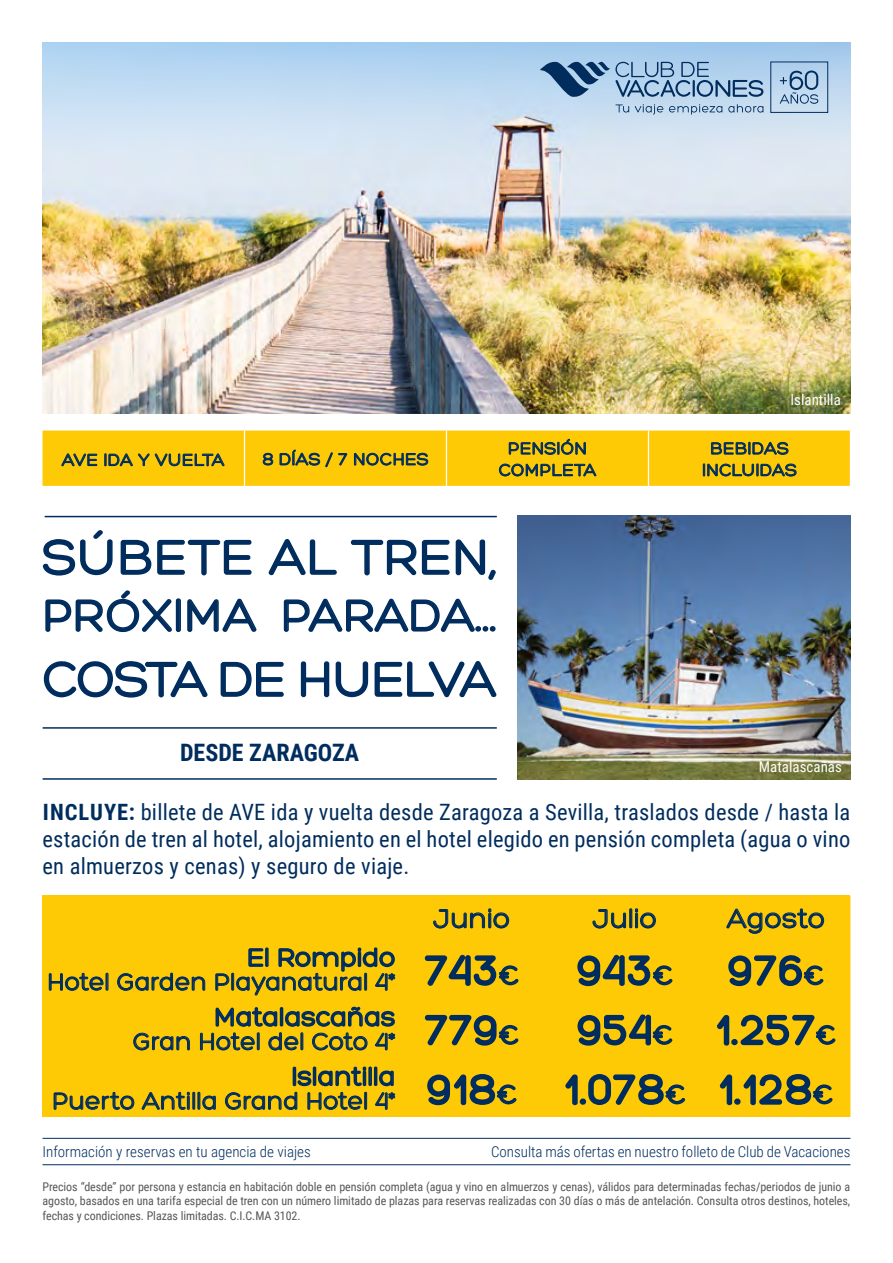
<style>
.page{position:relative;width:893px;height:1263px;background:#fff}
.page>*{position:absolute;margin:0;border:0;box-sizing:border-box;transform-origin:0 0}
.t1{font:52.5px "Hero";letter-spacing:.01em;color:#002d5e}
.t2{font:52.5px "Hero";letter-spacing:-.02em;color:#002d5e}
.t3{font:48px "Hero";letter-spacing:.01em;color:#002d5e}
.t4{font:43.5px "Hero";letter-spacing:.04em;color:#002d5e}
.t5{font:28.5px "Hero";color:#002d5e}
.t6{font:27px "Hero";color:#002d5e}
.t7{font:25.5px "Hero";color:#002d5e}
.t8{font:700 24px "Roboto Condensed";color:#002d5e}
.t9{font:22.5px/27px "Roboto Condensed";letter-spacing:.01em;color:#002d5e;text-align:justify}
.t10{font:18px/21.6px "Hero";letter-spacing:.02em;color:#002d5e;text-align:center}
.t11{font:300 15px "Roboto Condensed";color:#002d5e}
.t12{font:15px "Roboto Condensed";color:#fff}
.t13{font:12px/14.4px "Roboto Condensed";letter-spacing:-.005em;color:#575756;text-align:justify}
.s1{font-weight:700}
.s2{font-size:28.5px}
</style>
<div class="page">
<img style="left:43px;top:43px;width:807px;height:371px">
<svg style="left:43px;top:431px;width:807px;height:55px;background:#ebbd0d"></svg>
<svg style="left:540px;top:60px;width:223px;height:55px;background:#93b2d0"></svg>
<div style="left:771px;top:62px;width:57px;height:51px;border:1px solid #002d5e"></div>
<svg style="left:779px;top:70px;width:39px;height:34px"></svg>
<img style="left:518px;top:516px;width:332px;height:264px">
<svg style="left:42px;top:530px;width:71px;height:46px"></svg>
<svg style="left:120px;top:539px;width:132px;height:37px"></svg>
<svg style="left:268px;top:539px;width:69px;height:36px"></svg>
<svg style="left:351px;top:539px;width:145px;height:41px"></svg>
<svg style="left:45px;top:590px;width:212px;height:43px"></svg>
<svg style="left:283px;top:598px;width:213px;height:34px"></svg>
<svg style="left:43px;top:661px;width:165px;height:37px"></svg>
<svg style="left:220px;top:661px;width:64px;height:36px"></svg>
<svg style="left:300px;top:661px;width:197px;height:37px"></svg>
<hr style="left:45px;top:516px;width:452px;height:1px;background:#002d5e">
<hr style="left:43px;top:727px;width:454px;height:2px;background:#002d5e">
<hr style="left:43px;top:778px;width:454px;height:2px;background:#002d5e">
<hr style="left:43px;top:1164px;width:807px;height:1px;background:#002d5e">
<hr style="left:43px;top:1138px;width:807px;height:1px;background:#002d5e">
<div style="left:43px;top:896px;width:807px;height:221px;background:#fec905"></div>
<svg style="left:434px;top:908px;width:75px;height:20px"></svg>
<svg style="left:593px;top:909px;width:33px;height:19px"></svg>
<div style="left:629px;top:908px;width:3px;height:20px;border:1px solid #002d5e"></div>
<svg style="left:635px;top:908px;width:21px;height:20px"></svg>
<svg style="left:726px;top:908px;width:98px;height:26px;background:#c8a817"></svg>
<svg style="left:49px;top:972px;width:59px;height:19px"></svg>
<svg style="left:117px;top:972px;width:88px;height:19px;background:#b79d1d"></svg>
<svg style="left:215px;top:947px;width:181px;height:49px;background:#c3a519"></svg>
<svg style="left:423px;top:943px;width:108px;height:44px;background:#c2a419"></svg>
<svg style="left:578px;top:943px;width:107px;height:44px;background:#b99e1c"></svg>
<svg style="left:729px;top:952px;width:96px;height:35px;background:#a29024"></svg>
<svg style="left:133px;top:1032px;width:57px;height:19px"></svg>
<svg style="left:200px;top:1006px;width:196px;height:45px;background:#b99e1c"></svg>
<svg style="left:423px;top:1013px;width:97px;height:34px;background:#ab9621"></svg>
<svg style="left:578px;top:1013px;width:96px;height:34px;background:#998b27"></svg>
<svg style="left:715px;top:1014px;width:15px;height:31px"></svg>
<div style="left:731px;top:1039px;width:7px;height:6px;border:3px solid #002d5e;border-radius:50%"></div>
<svg style="left:737px;top:1013px;width:100px;height:34px;background:#a89422"></svg>
<div style="left:313px;top:1066px;width:3px;height:20px;border:2px solid #002d5e"></div>
<div style="left:368px;top:1066px;width:4px;height:20px;border:2px solid #002d5e"></div>
<div style="left:374px;top:1066px;width:3px;height:20px;border:2px solid #002d5e"></div>
<svg style="left:53px;top:1091px;width:82px;height:19px;background:#bb9f1c"></svg>
<svg style="left:141px;top:1091px;width:75px;height:20px"></svg>
<svg style="left:225px;top:1067px;width:142px;height:43px;background:#c6a618"></svg>
<svg style="left:375px;top:1070px;width:21px;height:40px"></svg>
<svg style="left:427px;top:1072px;width:91px;height:34px;background:#9a8b27"></svg>
<svg style="left:563px;top:1073px;width:16px;height:32px"></svg>
<div style="left:580px;top:1098px;width:6px;height:7px;border:3px solid #002d5e;border-radius:50%"></div>
<svg style="left:587px;top:1072px;width:100px;height:34px;background:#a19025"></svg>
<svg style="left:718px;top:1073px;width:15px;height:32px"></svg>
<div style="left:734px;top:1098px;width:6px;height:7px;border:3px solid #002d5e;border-radius:50%"></div>
<svg style="left:742px;top:1072px;width:92px;height:34px;background:#9f8e25"></svg>
<p class="t12" style="left:790px;top:389px;width:52px">Islantilla</p>
<h3 class="t10" style="left:62px;top:449px;width:164px">AVE IDA Y VUELTA</h3>
<h3 class="t10" style="left:262px;top:448px;width:167px">8 DÍAS / 7 NOCHES</h3>
<h3 class="t10" style="left:499px;top:438px;width:99px">PENSIÓN<br>COMPLETA</h3>
<h3 class="t10" style="left:702px;top:438px;width:96px">BEBIDAS<br>INCLUIDAS</h3>
<h1 class="t1" style="left:43px;top:530px;width:456px">SÚBETE AL TREN,</h1>
<h2 class="t3" style="left:43px;top:591px;width:456px">PRÓXIMA PARADA...</h2>
<h1 class="t2" style="left:43px;top:652px;width:456px">COSTA DE HUELVA</h1>
<h3 class="t8" style="left:180px;top:736px;width:181px">DESDE ZARAGOZA</h3>
<p class="t12" style="left:759px;top:756px;width:84px">Matalascañas</p>
<h3 class="t9" style="left:43px;top:797px;width:809px"><span class="s1">INCLUYE:</span> billete de AVE ida y vuelta desde Zaragoza a Sevilla, traslados desde / hasta la estación de tren al hotel, alojamiento en el hotel elegido en pensión completa (agua o vino en almuerzos y cenas) y seguro de viaje.</h3>
<h3 class="t5" style="left:434px;top:904px;width:78px">Junio</h3>
<h3 class="t5" style="left:593px;top:904px;width:65px">Julio</h3>
<h3 class="t5" style="left:727px;top:904px;width:100px">Agosto</h3>
<h3 class="t6" style="left:247px;top:943px;width:150px">El Rompido</h3>
<h3 class="t7" style="left:47px;top:969px;width:473px">Hotel Garden Playanatural 4* <sup>743</sup><sup>€</sup></h3>
<h3 class="t4" style="left:577px;top:948px;width:97px">943<span class="s2">€</span></h3>
<h3 class="t4" style="left:728px;top:948px;width:97px">976<span class="s2">€</span></h3>
<h3 class="t6" style="left:214px;top:1003px;width:183px">Matalascañas</h3>
<h3 class="t7" style="left:133px;top:1028px;width:387px">Gran Hotel del Coto 4* <sup>779</sup><sup>€</sup></h3>
<h3 class="t4" style="left:577px;top:1007px;width:260px">954<span class="s2">€</span> 1.257<span class="s2">€</span></h3>
<h3 class="t6" style="left:292px;top:1063px;width:105px">Islantilla</h3>
<h3 class="t7" style="left:52px;top:1088px;width:782px">Puerto Antilla Grand Hotel 4* <sup>918</sup><sup>€</sup> <sup>1.078</sup><sup>€</sup> <sup>1.128</sup><sup>€</sup></h3>
<p class="t11" style="left:43px;top:1141px;width:270px">Información y reservas en tu agencia de viajes</p>
<p class="t11" style="left:491px;top:1141px;width:361px">Consulta más ofertas en nuestro folleto de Club de Vacaciones</p>
<p class="t13" style="left:43px;top:1179px;width:809px">Precios “desde” por persona y estancia en habitación doble en pensión completa (agua y vino en almuerzos y cenas), válidos para determinadas fechas/periodos de junio a agosto, basados en una tarifa especial de tren con un número limitado de plazas para reservas realizadas con 30 días o más de antelación. Consulta otros destinos, hoteles, fechas y condiciones. Plazas limitadas. C.I.C.MA 3102.</p>
</div>
